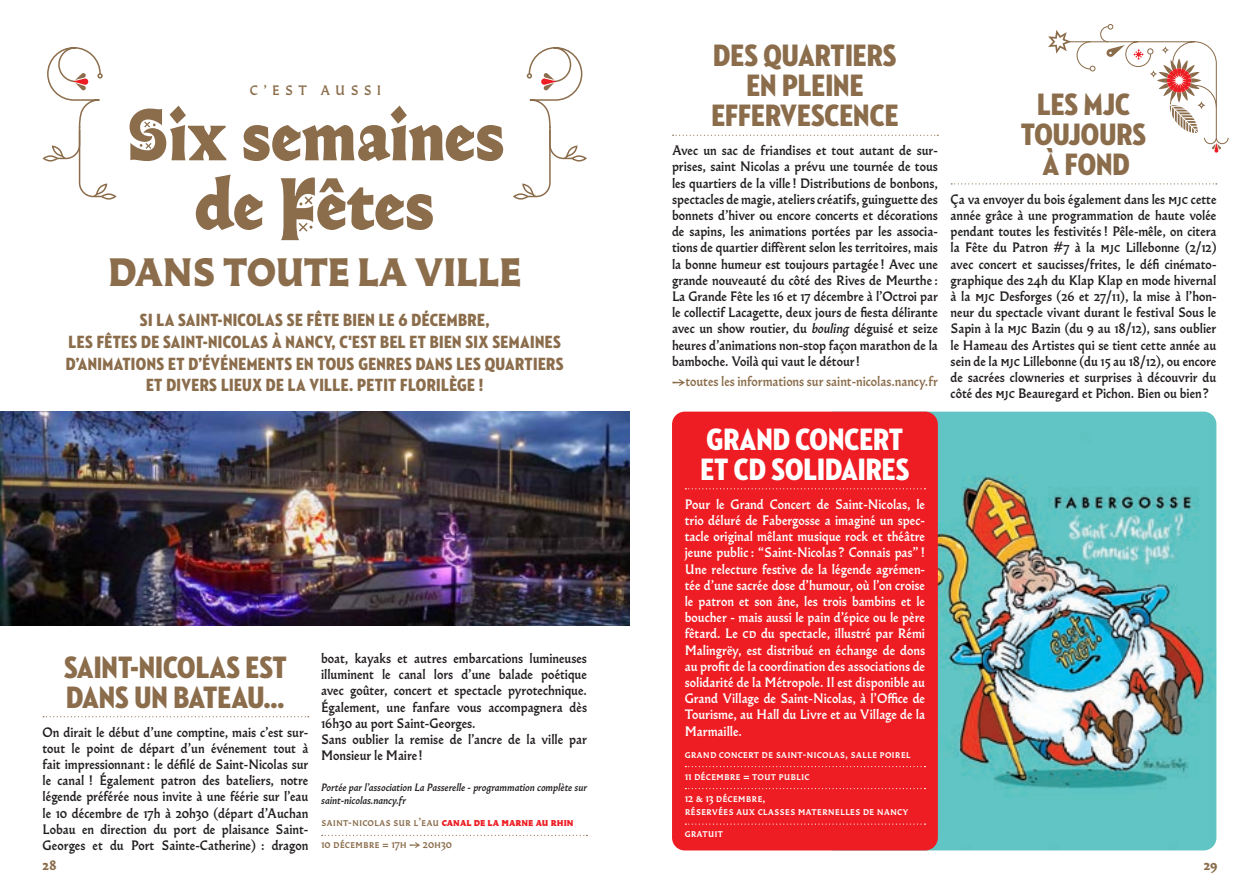
<style>
.page{position:relative;width:1259px;height:893px;background:#fff}
.page>*{position:absolute;margin:0;border:0;box-sizing:border-box;transform-origin:0 0}
.t1{font:800 72px/69px "Almost Roman";color:#8b6d4c;text-align:center}
.t2{font:800 39px "Almost Roman";color:#8b6d4c}
.t3{font:31.5px/30px "Neutraface 2 Condensed Titling";color:#8b6d4c;text-align:center}
.t4{font:31.5px/30px "Neutraface 2 Condensed Titling";color:#fff}
.t5{font:18px/21.6px "Neutraface 2 Condensed Titling";letter-spacing:.02em;color:#8b6d4c;text-align:center}
.t6{font:500 13.5px/16.2px "Almost Roman";color:#231f20;text-align:justify}
.t7{font:500 13.5px/16.2px "Almost Roman";color:#fff;text-align:justify}
.t8{font:500 13.5px "Almost Roman";color:#8b6d4c}
.t9{font:500 13.5px "Almost Roman";letter-spacing:.395em;color:#8b6d4c}
.t10{font:900 13.5px "Almost Roman";color:#8b6d4c}
.t11{font:500 11.25px/22px "Almost Roman";color:#fff}
.t12{font:500 11.25px/22px "Almost Roman";color:#8b6d4c}
.t13{font:italic 500 10.5px/13.5px "Almost Roman";color:#231f20}
.s1{font-weight:800;color:#ee1d23}
.s2{font-style:italic}
</style>
<div class="page">
<svg style="left:43px;top:716px;width:266px;height:1px"></svg>
<svg style="left:322px;top:835px;width:265px;height:1px"></svg>
<svg style="left:42px;top:47px;width:75px;height:153px"></svg>
<svg style="left:513px;top:47px;width:74px;height:153px"></svg>
<img style="left:0;top:412px;width:629px;height:214px">
<svg style="left:672px;top:135px;width:266px;height:1px"></svg>
<img style="left:929px;top:412px;width:287px;height:438px">
<svg style="left:951px;top:183px;width:265px;height:1px"></svg>
<div style="left:672px;top:412px;width:266px;height:438px;background:#ee1d23;border-radius:13px"></div>
<svg style="left:685px;top:488px;width:240px;height:1px"></svg>
<svg style="left:685px;top:766px;width:240px;height:1px"></svg>
<svg style="left:685px;top:788px;width:240px;height:1px"></svg>
<svg style="left:685px;top:823px;width:240px;height:2px"></svg>
<svg style="left:1048px;top:24px;width:181px;height:129px"></svg>
<p class="t9" style="left:250px;top:81px;width:133px">C'EST AUSSI</p>
<h1 class="t1" style="left:125px;top:99px;width:381px">Six semaines de Fêtes</h1>
<h2 class="t2" style="left:108px;top:245px;width:414px">DANS TOUTE LA VILLE</h2>
<h3 class="t5" style="left:66px;top:310px;width:499px">SI LA SAINT-NICOLAS SE FÊTE BIEN LE 6 DÉCEMBRE,<br>LES FÊTES DE SAINT-NICOLAS À NANCY, C'EST BEL ET BIEN SIX SEMAINES D’ANIMATIONS ET D’ÉVÉNEMENTS EN TOUS GENRES DANS LES QUARTIERS ET DIVERS LIEUX DE LA VILLE. PETIT FLORILÈGE !</h3>
<h3 class="t3" style="left:64px;top:652px;width:224px;text-align:left">SAINT-NICOLAS EST<br>DANS UN BATEAU…</h3>
<p class="t6" style="left:43px;top:724px;width:267px">On dirait le début d’une comptine, mais c’est sur&shy;tout le point de départ d’un événement tout à fait impressionnant : le défilé de Saint-Nicolas sur le canal ! Également patron des bateliers, notre légende préférée nous invite à une féérie sur l’eau le 10 décembre de 17h à 20h30 (départ d'Auchan Lobau en direction du port de plaisance Saint-Georges et du Port Sainte-Catherine) : dragon</p>
<p class="t6" style="left:321px;top:650px;width:267px;text-align:left">boat, kayaks et autres embarcations lumineuses illuminent le canal lors d’une balade poétique avec goûter, concert et spectacle pyrotechnique.<br>Également, une fanfare vous accompagnera dès 16h30 au port Saint-Georges.<br>Sans oublier la remise de l’ancre de la ville par Monsieur le Maire!</p>
<p class="t13" style="left:321px;top:780px;width:267px">Portée par l'association La Passerelle - programmation complète sur saint-nicolas.nancy.fr</p>
<p class="t12" style="left:321px;top:811px;width:254px">saint-nicolas sur l’eau <span class="s1">canal de la marne au rhin<br></span>10 décembre = 17h → 20h30</p>
<h3 class="t3" style="left:711px;top:41px;width:188px">DES QUARTIERS<br>EN PLEINE<br>EFFERVESCENCE</h3>
<p class="t6" style="left:672px;top:142px;width:267px">Avec un sac de friandises et tout autant de sur&shy;prises, saint Nicolas a prévu une tournée de tous les quartiers de la ville ! Distributions de bonbons, spectacles de magie, ateliers créatifs, guinguette des bonnets d’hiver ou encore concerts et décorations de sapins, les animations portées par les associa&shy;tions de quartier diffèrent selon les territoires, mais la bonne humeur est toujours partagée ! Avec une grande nouveauté du côté des Rives de Meurthe :<br>La Grande Fête les 16 et 17 décembre à l’Octroi par le collectif Lacagette, deux jours de fiesta délirante avec un show routier, du <span class="s2">bouling</span> déguisé et seize heures d’animations non-stop façon marathon de la bamboche. Voilà qui vaut le détour!</p>
<p class="t8" style="left:672px;top:372px;width:267px">→toutes les informations sur saint-nicolas.nancy.fr</p>
<h3 class="t4" style="left:700px;top:424px;width:211px">GRAND CONCERT<br>ET CD SOLIDAIRES</h3>
<p class="t7" style="left:685px;top:496px;width:242px">Pour le Grand Concert de Saint-Nicolas, le trio déluré de Fabergosse a imaginé un spec&shy;tacle original mêlant musique rock et théâtre jeune public : “Saint-Nicolas ? Connais pas” !<br>Une relecture festive de la légende agrémen&shy;tée d’une sacrée dose d’humour, où l’on croise le patron et son âne, les trois bambins et le boucher - mais aussi le pain d’épice ou le père fêtard. Le cd du spectacle, illustré par Rémi Malingrëy, est distribué en échange de dons au profit de la coordination des associations de solidarité de la Métropole. Il est disponible au Grand Village de Saint-Nicolas, à l'Office de Tourisme, au Hall du Livre et au Village de la Marmaille.</p>
<p class="t11" style="left:685px;top:742px;width:227px">grand concert de saint-nicolas, salle poirel<br>11 décembre = tout public<br>12 &amp; 13 décembre,</p>
<p class="t11" style="left:685px;top:800px;width:225px">réservées aux classes maternelles de nancy gratuit</p>
<h3 class="t3" style="left:1020px;top:90px;width:127px">LES MJC<br>TOUJOURS<br>À FOND</h3>
<p class="t6" style="left:950px;top:191px;width:267px">Ça va envoyer du bois également dans les mjc cette année grâce à une programmation de haute volée pendant toutes les festivités ! Pêle-mêle, on citera la Fête du Patron #7 à la mjc Lillebonne (2/12) avec concert et saucisses/frites, le défi cinémato&shy;graphique des 24h du Klap Klap en mode hivernal à la mjc Desforges (26 et 27/11), la mise à l’hon&shy;neur du spectacle vivant durant le festival Sous le Sapin à la mjc Bazin (du 9 au 18/12), sans oublier le Hameau des Artistes qui se tient cette année au sein de la mjc Lillebonne (du 15 au 18/12), ou encore de sacrées clowneries et surprises à découvrir du côté des mjc Beauregard et Pichon. Bien ou bien?</p>
<p class="t10" style="left:43px;top:855px;width:16px">28</p>
<p class="t10" style="left:1203px;top:855px;width:15px">29</p>
</div>
